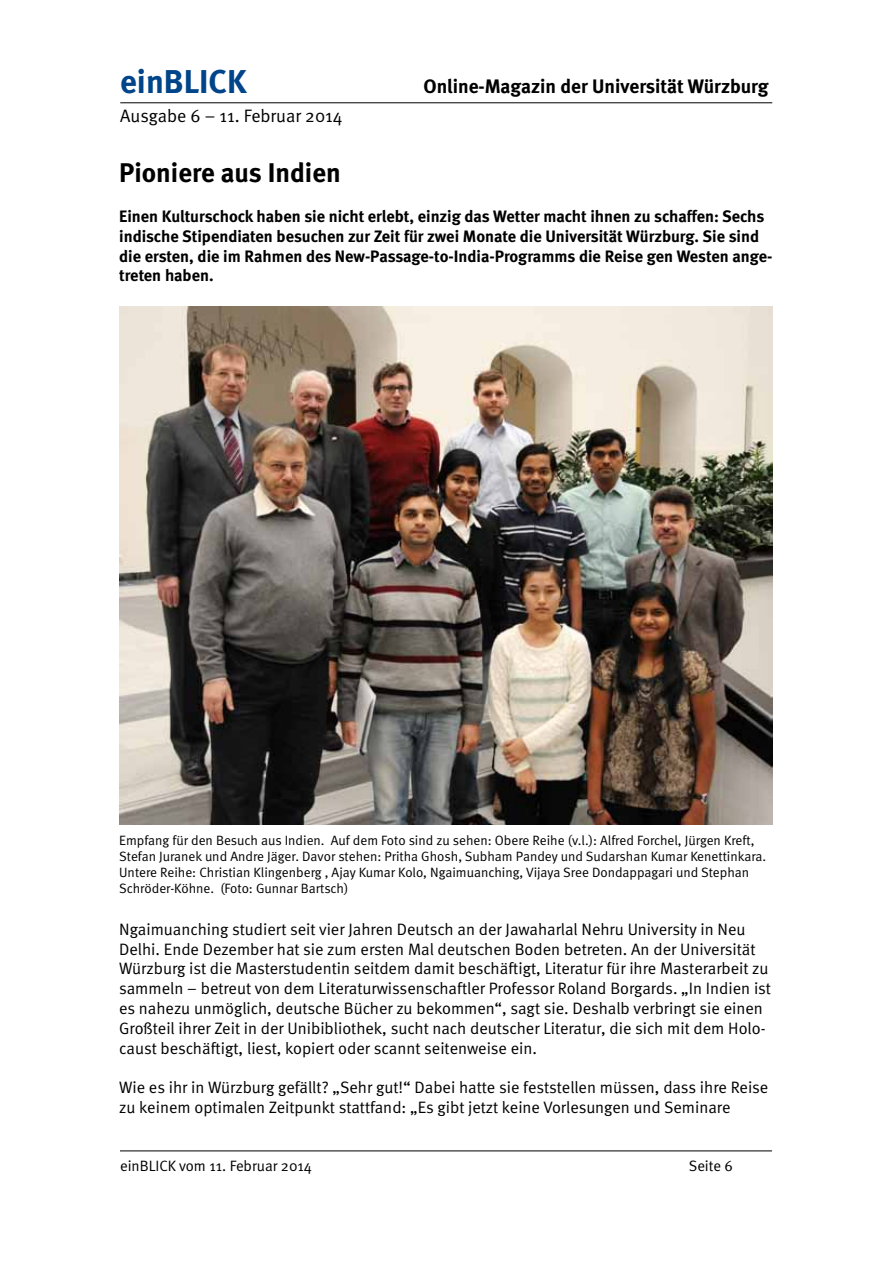
<style>
.page{position:relative;width:893px;height:1263px;background:#fff}
.page>*{position:absolute;margin:0;border:0;box-sizing:border-box;transform-origin:0 0}
.t1{font:700 33px "Meta";color:#004489}
.t2{font:700 27px "Meta";color:#000}
.t3{font:700 19.5px "Meta";color:#000}
.t4{font:18px "Meta Normal";color:#000}
.t5{font:16.5px/19.8px "Meta Normal";color:#000}
.t6{font:700 16.5px/19.8px "Meta";color:#000}
.t7{font:15px "Meta Normal";color:#000}
.t8{font:13.5px/16.2px "Meta Normal";color:#000}
</style>
<div class="page">
<hr style="left:120px;top:102px;width:652px;height:1px;background:#000">
<hr style="left:120px;top:1150px;width:652px;height:1px;background:#000">
<img style="left:119px;top:307px;width:653px;height:517px">
<h1 class="t1" style="left:120px;top:60px;width:128px">einBLICK</h1>
<p class="t3" style="left:423px;top:73px;width:346px">Online-Magazin der Universität Würzburg</p>
<p class="t4" style="left:120px;top:105px;width:224px">Ausgabe 6 – 11. Februar 2014</p>
<h2 class="t2" style="left:119px;top:156px;width:223px">Pioniere aus Indien</h2>
<p class="t6" style="left:119px;top:206px;width:655px">Einen Kulturschock haben sie nicht erlebt, einzig das Wetter macht ihnen zu schaffen: Sechs indische Stipendiaten besuchen zur Zeit für zwei Monate die Universität Würzburg. Sie sind die ersten, die im Rahmen des New-Passage-to-India-Programms die Reise gen Westen ange&shy;treten haben.</p>
<p class="t8" style="left:119px;top:832px;width:648px">Empfang für den Besuch aus Indien. Auf dem Foto sind zu sehen: Obere Reihe (v.l.): Alfred Forchel, Jürgen Kreft, Stefan Juranek und Andre Jäger. Davor stehen: Pritha Ghosh, Subham Pandey und Sudarshan Kumar Kenettinkara.<br>Untere Reihe: Christian Klingenberg , Ajay Kumar Kolo, Ngaimuanching, Vijaya Sree Dondappagari und Stephan Schröder-Köhne. (Foto: Gunnar Bartsch)</p>
<p class="t5" style="left:119px;top:919px;width:653px">Ngaimuanching studiert seit vier Jahren Deutsch an der Jawaharlal Nehru University in Neu Delhi. Ende Dezember hat sie zum ersten Mal deutschen Boden betreten. An der Universität Würzburg ist die Masterstudentin seitdem damit beschäftigt, Literatur für ihre Masterarbeit zu sammeln – betreut von dem Literaturwissenschaftler Professor Roland Borgards. „In Indien ist es nahezu unmöglich, deutsche Bücher zu bekommen“, sagt sie. Deshalb verbringt sie einen Großteil ihrer Zeit in der Unibibliothek, sucht nach deutscher Literatur, die sich mit dem Holo&shy;caust beschäftigt, liest, kopiert oder scannt seitenweise ein.</p>
<p class="t5" style="left:119px;top:1077px;width:651px">Wie es ihr in Würzburg gefällt? „Sehr gut!“ Dabei hatte sie feststellen müssen, dass ihre Reise zu keinem optimalen Zeitpunkt stattfand: „Es gibt jetzt keine Vorlesungen und Seminare</p>
<p class="t7" style="left:120px;top:1157px;width:193px">einBLICK vom 11. Februar 2014</p>
<p class="t7" style="left:689px;top:1157px;width:46px">Seite 6</p>
</div>
